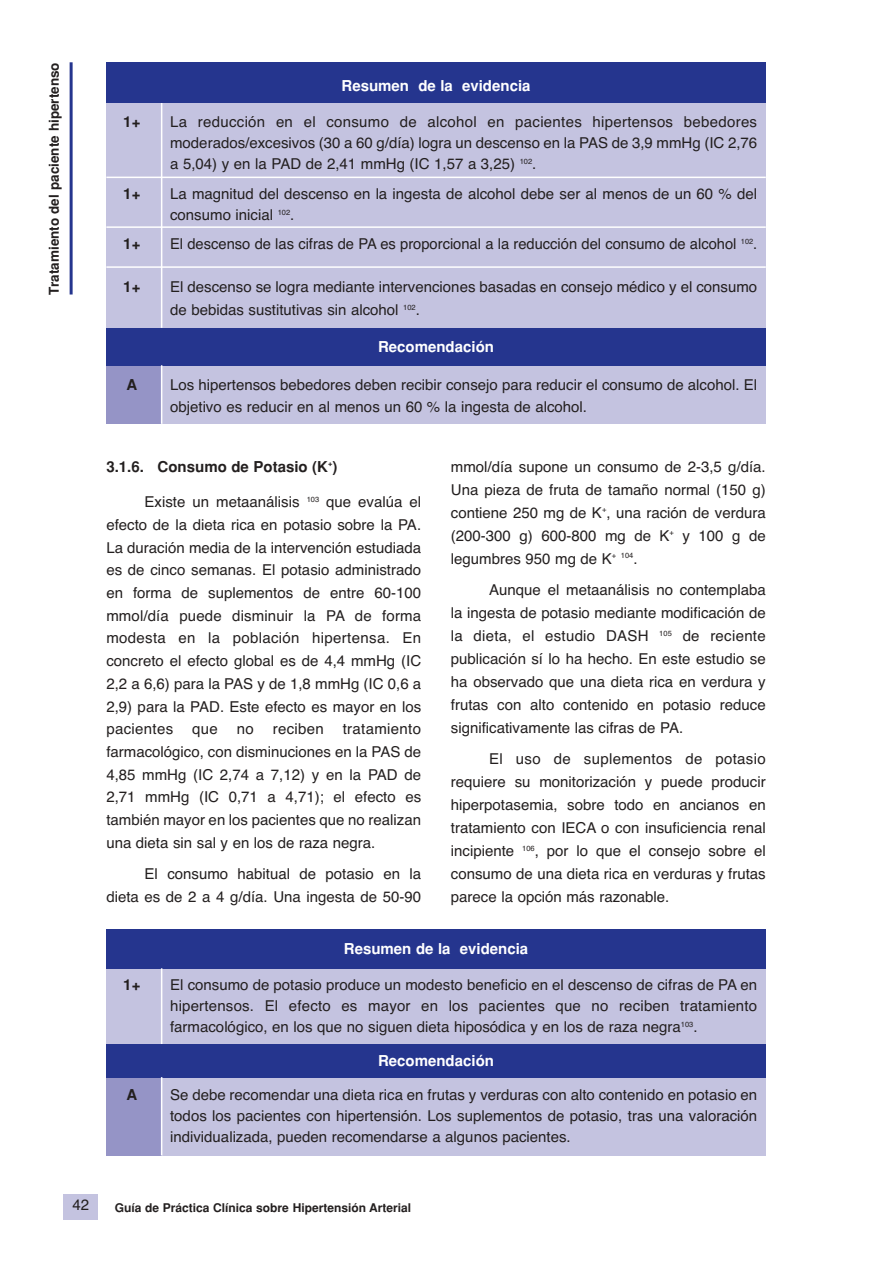
<style>
.page{position:relative;width:893px;height:1262px;background:#fff}
.page>*{position:absolute;margin:0;border:0;box-sizing:border-box;transform-origin:0 0}
.t1{font:15px/22.6px "Helvetica";color:#231f1f;text-align:justify}
.t2{font:700 15px "Helvetica";color:#fff}
.t3{font:700 15px "Helvetica";color:#231f1f}
.t4{font:15px "Helvetica";letter-spacing:.02em;color:#231f1f}
.t5{font:700 13.5px "Helvetica";color:#231f1f}
.t6{font:700 12px "Helvetica";color:#231f1f}
</style>
<div class="page">
<div style="left:64px;top:1193px;width:34px;height:26px;background:#c4c3e0"></div>
<div style="left:106px;top:928px;width:659px;height:227px;background:#c4c3e0"></div>
<div style="left:106px;top:62px;width:659px;height:362px;background:#c4c3e0"></div>
<div style="left:106px;top:365px;width:56px;height:59px;background:#9594c6"></div>
<div style="left:106px;top:1077px;width:56px;height:78px;background:#9594c6"></div>
<hr style="left:70px;top:62px;width:3px;height:232px;background:#25358e">
<div style="left:106px;top:62px;width:659px;height:41px;background:#25358e"></div>
<div style="left:106px;top:328px;width:659px;height:37px;background:#25358e"></div>
<hr style="left:161px;top:103px;width:1px;height:225px;background:#fff">
<hr style="left:161px;top:365px;width:1px;height:59px;background:#fff">
<hr style="left:106px;top:266px;width:659px;height:2px;background:#fff">
<hr style="left:106px;top:177px;width:659px;height:1px;background:#fff">
<hr style="left:106px;top:226px;width:659px;height:2px;background:#fff">
<div style="left:106px;top:928px;width:659px;height:40px;background:#25358e"></div>
<div style="left:106px;top:1044px;width:659px;height:33px;background:#25358e"></div>
<hr style="left:161px;top:968px;width:1px;height:76px;background:#fff">
<hr style="left:161px;top:1077px;width:1px;height:78px;background:#fff">
<p class="t5" style="left:49px;top:294px;width:234px;rotate:-90deg">Tratamiento del paciente hipertenso</p>
<p class="t2" style="left:341px;top:80px;width:190px">Resumen de la evidencia</p>
<p class="t3" style="left:123px;top:116px;width:19px">1+</p>
<p class="t1" style="left:170px;top:113px;width:588px;line-height:21px">La reducción en el consumo de alcohol en pacientes hipertensos bebedores moderados/excesivos (30 a 60 g/día) logra un descenso en la PAS de 3,9 mmHg (IC 2,76 a 5,04) y en la PAD de 2,41 mmHg (IC 1,57 a 3,25) <sup>102</sup>.</p>
<p class="t3" style="left:123px;top:188px;width:19px">1+</p>
<p class="t1" style="left:170px;top:184px;width:588px;line-height:21px">La magnitud del descenso en la ingesta de alcohol debe ser al menos de un 60 % del consumo inicial <sup>102</sup>.</p>
<p class="t3" style="left:123px;top:238px;width:19px">1+</p>
<p class="t1" style="left:170px;top:234px;width:588px">El descenso de las cifras de PA es proporcional a la reducción del consumo de alcohol <sup>102</sup>.</p>
<p class="t3" style="left:123px;top:281px;width:19px">1+</p>
<p class="t1" style="left:170px;top:277px;width:588px">El descenso se logra mediante intervenciones basadas en consejo médico y el consumo de bebidas sustitutivas sin alcohol <sup>102</sup>.</p>
<p class="t2" style="left:378px;top:341px;width:117px">Recomendación</p>
<p class="t3" style="left:126px;top:379px;width:12px">A</p>
<p class="t1" style="left:170px;top:375px;width:588px">Los hipertensos bebedores deben recibir consejo para reducir el consumo de alcohol. El objetivo es reducir en al menos un 60 % la ingesta de alcohol.</p>
<p class="t3" style="left:106px;top:461px;width:233px">3.1.6. Consumo de Potasio (K<sup>+</sup>)</p>
<p class="t1" style="left:106px;top:492px;width:316px;text-indent:38px">Existe un metaanálisis <sup>103</sup> que evalúa el efecto de la dieta rica en potasio sobre la PA.<br>La duración media de la intervención estudiada es de cinco semanas. El potasio administrado en forma de suplementos de entre 60-100 mmol/día puede disminuir la PA de forma modesta en la población hipertensa. En concreto el efecto global es de 4,4 mmHg (IC 2,2 a 6,6) para la PAS y de 1,8 mmHg (IC 0,6 a 2,9) para la PAD. Este efecto es mayor en los pacientes</p>
<p class="t1" style="left:192px;top:719px;width:27px">que</p>
<p class="t1" style="left:237px;top:719px;width:19px">no</p>
<p class="t4" style="left:273px;top:723px;width:53px">reciben</p>
<p class="t1" style="left:106px;top:719px;width:316px;text-indent:236px">tratamiento farmacológico, con disminuciones en la PAS de 4,85 mmHg (IC 2,74 a 7,12) y en la PAD de 2,71 mmHg (IC 0,71 a 4,71); el efecto es también mayor en los pacientes que no realizan una dieta sin sal y en los de raza negra.</p>
<p class="t1" style="left:106px;top:864px;width:316px;text-align:right">El consumo habitual de potasio en la<br>dieta es de 2 a 4 g/día. Una ingesta de 50-90</p>
<p class="t1" style="left:451px;top:456px;width:316px">mmol/día supone un consumo de 2-3,5 g/día.<br>Una pieza de fruta de tamaño normal (150 g) contiene 250 mg de K<sup>+</sup>, una ración de verdura (200-300 g) 600-800 mg de K<sup>+</sup> y 100 g de legumbres 950 mg de K<sup>+</sup> <sup>104</sup>.</p>
<p class="t1" style="left:451px;top:579px;width:316px;text-indent:38px">Aunque el metaanálisis no contemplaba la ingesta de potasio mediante modificación de la dieta, el estudio DASH <sup>105</sup> de reciente publicación sí lo ha hecho. En este estudio se ha observado que una dieta rica en verdura y frutas con alto contenido en potasio reduce significativamente las cifras de PA.</p>
<p class="t1" style="left:451px;top:748px;width:316px;text-indent:38px">El uso de suplementos de potasio requiere su monitorización y puede producir hiperpotasemia, sobre todo en ancianos en tratamiento con IECA o con insuficiencia renal incipiente <sup>106</sup>, por lo que el consejo sobre el consumo de una dieta rica en verduras y frutas parece la opción más razonable.</p>
<p class="t2" style="left:344px;top:943px;width:186px">Resumen de la evidencia</p>
<p class="t3" style="left:123px;top:979px;width:19px">1+</p>
<p class="t1" style="left:170px;top:975px;width:588px;line-height:21px">El consumo de potasio produce un modesto beneficio en el descenso de cifras de PA en hipertensos. El efecto es mayor en los pacientes que no reciben tratamiento farmacológico, en los que no siguen dieta hiposódica y en los de raza negra<sup>103</sup>.</p>
<p class="t2" style="left:378px;top:1055px;width:117px">Recomendación</p>
<p class="t3" style="left:126px;top:1088px;width:12px">A</p>
<p class="t1" style="left:170px;top:1085px;width:588px;line-height:21px">Se debe recomendar una dieta rica en frutas y verduras con alto contenido en potasio en todos los pacientes con hipertensión. Los suplementos de potasio, tras una valoración individualizada, pueden recomendarse a algunos pacientes.</p>
<p class="t1" style="left:72px;top:1195px;width:18px">42</p>
<p class="t6" style="left:115px;top:1203px;width:298px">Guía de Práctica Clínica sobre Hipertensión Arterial</p>
</div>
